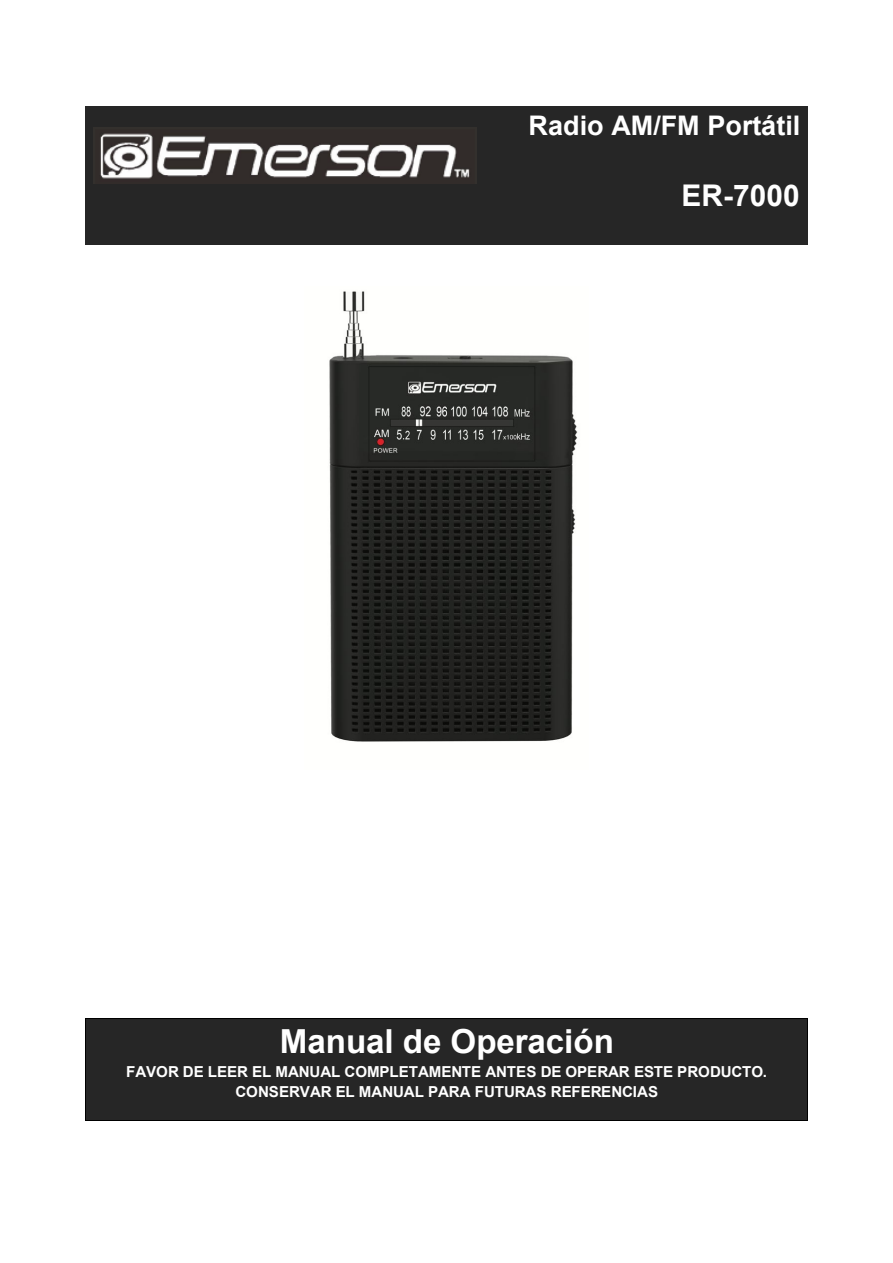
<style>
.page{position:relative;width:893px;height:1263px;background:#fff}
.page>*{position:absolute;margin:0;border:0;box-sizing:border-box;transform-origin:0 0}
.t1{font:700 33.15px "Arial";color:#fff}
.t2{font:700 29.85px "Arial";color:#fff}
.t3{font:700 27px "Arial";color:#fff}
.t4{font:700 15.15px "Arial";letter-spacing:-.01em;color:#fff}
</style>
<div class="page">
<div style="left:85px;top:106px;width:399px;height:139px;background:#262626"></div>
<img style="left:93px;top:127px;width:383px;height:57px">
<div style="left:484px;top:106px;width:324px;height:139px;background:#262626"></div>
<div style="left:86px;top:1018px;width:721px;height:102px;background:#262626"></div>
<hr style="left:86px;top:1018px;width:721px;height:1px;background:#000">
<hr style="left:85px;top:1018px;width:1px;height:102px;background:#000">
<hr style="left:86px;top:1120px;width:721px;height:1px;background:#000">
<hr style="left:807px;top:1018px;width:1px;height:102px;background:#000">
<img style="left:329px;top:291px;width:249px;height:451px">
<p class="t3" style="left:528px;top:106px;width:273px">Radio AM/FM Portátil</p>
<p class="t2" style="left:681px;top:174px;width:120px">ER-7000</p>
<p class="t1" style="left:280px;top:1018px;width:336px">Manual de Operación</p>
<p class="t4" style="left:126px;top:1060px;width:642px">FAVOR DE LEER EL MANUAL COMPLETAMENTE ANTES DE OPERAR ESTE PRODUCTO.</p>
<p class="t4" style="left:235px;top:1081px;width:424px">CONSERVAR EL MANUAL PARA FUTURAS REFERENCIAS</p>
</div>
